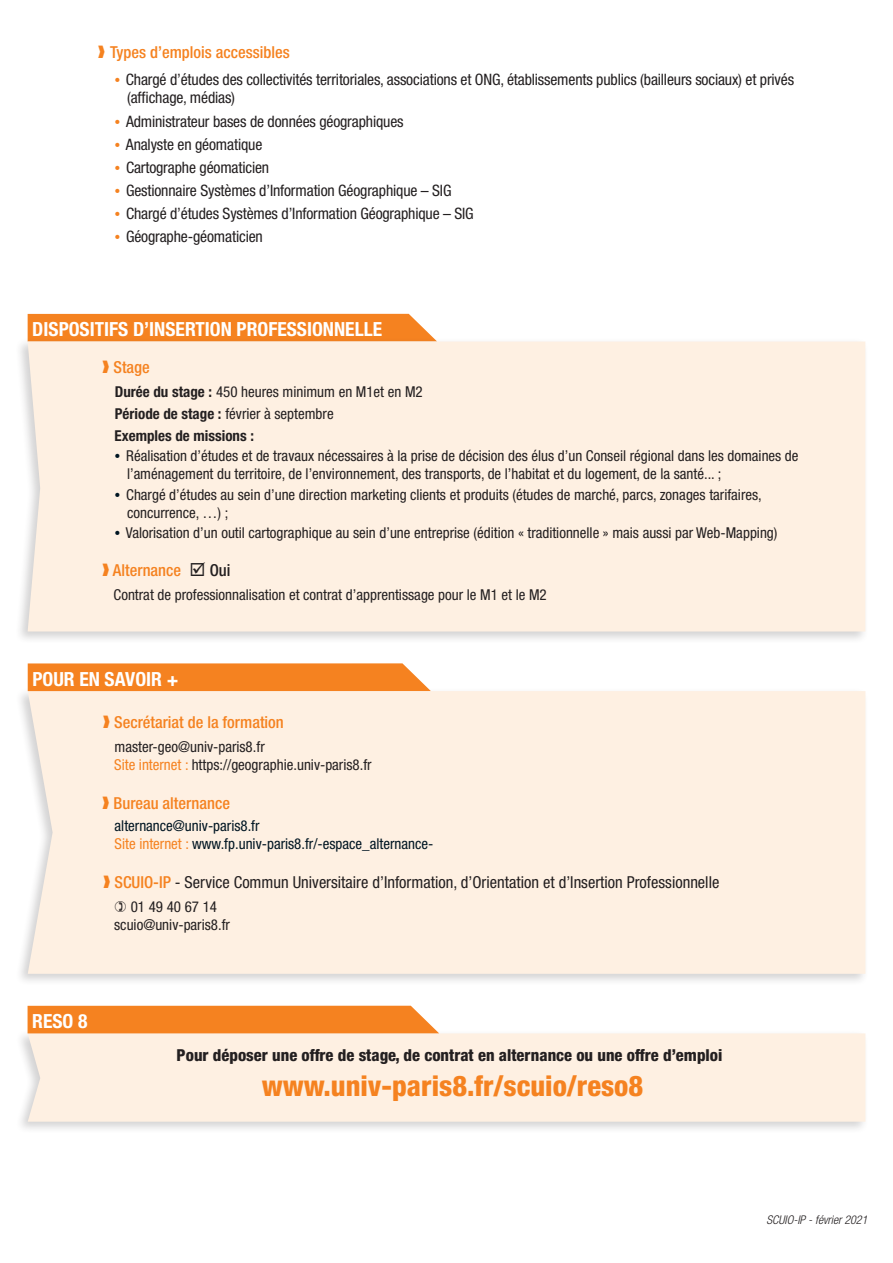
<style>
.page{position:relative;width:893px;height:1263px;background:#fff}
.page>*{position:absolute;margin:0;border:0;box-sizing:border-box;transform-origin:0 0}
.t1{font:800 condensed 28.5px "Helvetica Neue";color:#f58220}
.t2{font:700 condensed 19.5px "Helvetica Neue";color:#fff}
.t3{font:condensed 16.5px "Helvetica Neue";color:#231f20}
.t4{font:500 condensed 16.5px "Helvetica Neue";color:#f58220}
.t5{font:800 condensed 16.5px "Helvetica Neue";color:#231f20}
.t6{font:condensed 15.75px/18.9px "Helvetica Neue";letter-spacing:-.01em;color:#231f20}
.t7{font:condensed 15px/18px "Helvetica Neue";color:#231f20}
.t8{font:700 condensed 15px/22.2px "Helvetica Neue";color:#231f20}
.t9{font:condensed 15px/18px "Helvetica Neue";color:#001522}
.t10{font:italic 300 condensed 12px "Helvetica Neue";color:#231f20}
.s1{font-family:"Quay Sans";font-stretch:normal;font-size:15px;color:#f58220}
.s2{font-weight:400}
.s3{font-family:"Quay Sans";font-stretch:normal;color:#001522}
.s4{color:#231f20}
.s5{color:#f58220}
.s6{font-weight:500;color:#f58220}
</style>
<div class="page">
<div style="left:15px;top:687px;width:854px;height:299px;background:#231f20;opacity:.2"></div>
<div style="left:28px;top:691px;width:837px;height:283px;background:#fef0e2"></div>
<svg style="left:28px;top:663px;width:403px;height:28px;background:#f5882b"></svg>
<div style="left:16px;top:1029px;width:853px;height:105px;background:#231f20;opacity:.2"></div>
<div style="left:28px;top:1033px;width:837px;height:89px;background:#fef0e2"></div>
<div style="left:28px;top:1006px;width:411px;height:27px;background:#f58220"></div>
<div style="left:28px;top:314px;width:405px;height:23px;background:#f58220"></div>
<div style="left:15px;top:337px;width:854px;height:307px;background:#231f20;opacity:.2"></div>
<div style="left:28px;top:342px;width:837px;height:289px;background:#fef0e2"></div>
<svg style="left:115px;top:900px;width:11px;height:11px"></svg>
<p class="t4" style="left:98px;top:43px;width:193px">❱ Types d’emplois accessibles</p>
<p class="t6" style="left:127px;top:69px;width:668px;text-indent:-15px"><span class="s1">•</span> Chargé d’études des collectivités territoriales, associations et ONG, établissements publics (bailleurs sociaux) et privés (affichage, médias)</p>
<p class="t6" style="left:113px;top:111px;width:293px"><span class="s1">•</span> Administrateur bases de données géographiques</p>
<p class="t6" style="left:112px;top:135px;width:151px"><span class="s1">•</span> Analyste en géomatique</p>
<p class="t6" style="left:113px;top:158px;width:158px"><span class="s1">•</span> Cartographe géomaticien</p>
<p class="t6" style="left:113px;top:181px;width:340px"><span class="s1">•</span> Gestionnaire Systèmes d’Information Géographique – SIG</p>
<p class="t6" style="left:113px;top:204px;width:363px"><span class="s1">•</span> Chargé d’études Systèmes d’Information Géographique – SIG</p>
<p class="t6" style="left:113px;top:227px;width:152px"><span class="s1">•</span> Géographe-géomaticien</p>
<h2 class="t2" style="left:32px;top:318px;width:351px">DISPOSITIFS D’INSERTION PROFESSIONNELLE</h2>
<p class="t4" style="left:102px;top:357px;width:49px">❱ Stage</p>
<p class="t8" style="left:115px;top:380px;width:310px">Durée du stage : <span class="s2">450 heures minimum en M1et en M2<br></span>Période de stage : <span class="s2">février à septembre<br></span>Exemples de missions :</p>
<p class="t7" style="left:127px;top:447px;width:673px;text-indent:-14px"><span class="s3">•</span> Réalisation d’études et de travaux nécessaires à la prise de décision des élus d’un Conseil régional dans les domaines de l’aménagement du territoire, de l’environnement, des transports, de l’habitat et du logement, de la santé... ;</p>
<p class="t7" style="left:127px;top:485px;width:636px;text-indent:-14px"><span class="s3">•</span> Chargé d’études au sein d’une direction marketing clients et produits (études de marché, parcs, zonages tarifaires, concurrence, …) ;</p>
<p class="t7" style="left:113px;top:523px;width:666px"><span class="s3">•</span> Valorisation d’un outil cartographique au sein d’une entreprise (édition « traditionnelle » mais aussi par Web-Mapping)</p>
<p class="t4" style="left:102px;top:561px;width:130px">❱ Alternance <span class="s4">☑ Oui</span></p>
<p class="t7" style="left:114px;top:586px;width:435px">Contrat de professionnalisation et contrat d’apprentissage pour le M1 et le M2</p>
<h2 class="t2" style="left:32px;top:667px;width:148px">POUR EN SAVOIR +</h2>
<p class="t4" style="left:103px;top:712px;width:183px">❱ Secrétariat de la formation</p>
<p class="t7" style="left:114px;top:738px;width:259px">master-geo@univ-paris8.fr<br><span class="s5">Site internet :</span> https://geographie.univ-paris8.fr</p>
<p class="t4" style="left:102px;top:793px;width:129px">❱ Bureau alternance</p>
<p class="t9" style="left:115px;top:816px;width:320px">alternance@univ-paris8.fr<br><span class="s5">Site internet :</span> www.fp.univ-paris8.fr/-espace_alternance-</p>
<p class="t3" style="left:103px;top:872px;width:618px"><span class="s5">❱</span> <span class="s6">SCUIO-IP</span> - Service Commun Universitaire d’Information, d’Orientation et d’Insertion Professionnelle</p>
<p class="t7" style="left:114px;top:897px;width:117px;text-align:center">01 49 40 67 14 scuio@univ-paris8.fr</p>
<h2 class="t2" style="left:32px;top:1009px;width:57px">RESO 8</h2>
<p class="t5" style="left:177px;top:1045px;width:547px">Pour déposer une offre de stage, de contrat en alternance ou une offre d’emploi</p>
<h1 class="t1" style="left:262px;top:1068px;width:383px">www.univ-paris8.fr/scuio/reso8</h1>
<p class="t10" style="left:766px;top:1213px;width:102px">SCUIO-IP - février 2021</p>
</div>
